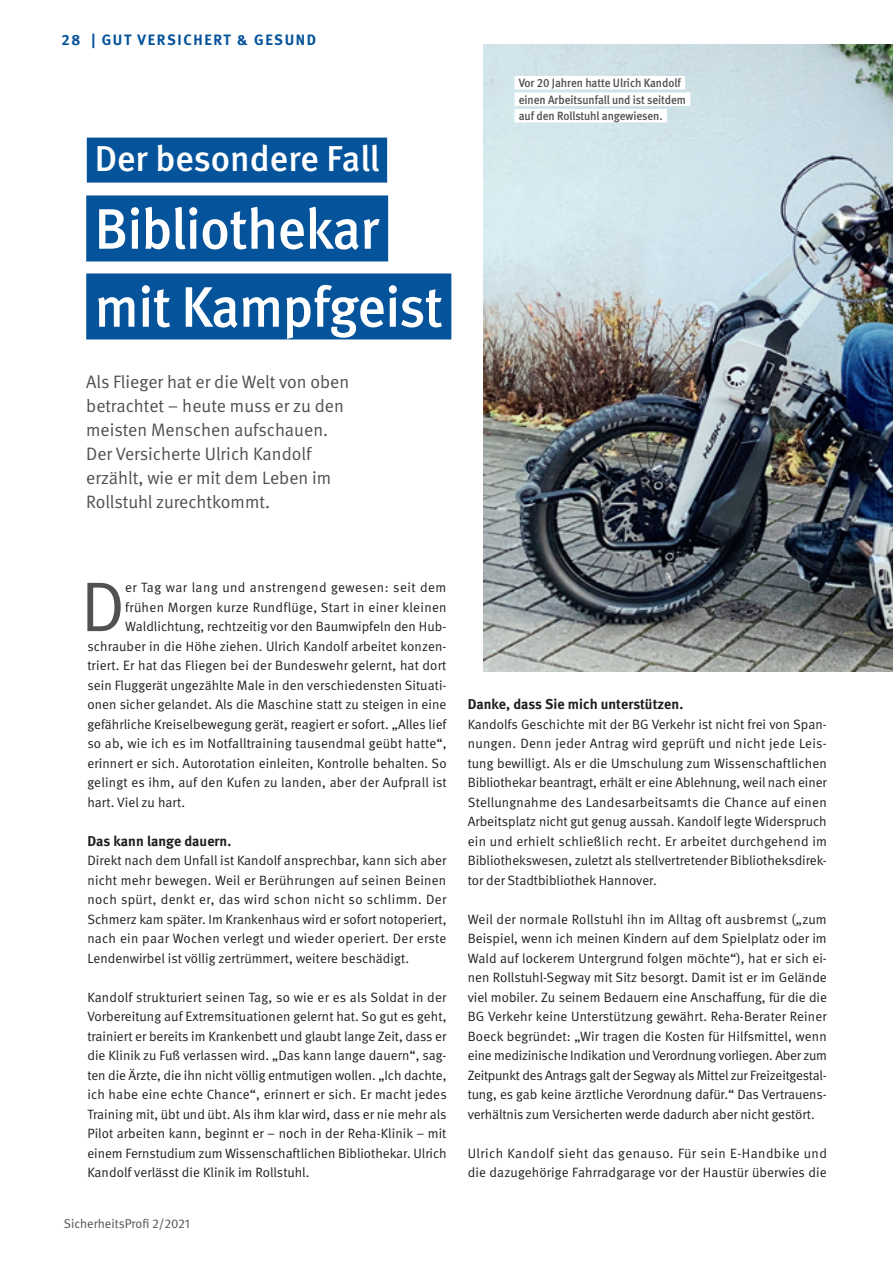
<style>
.page{position:relative;width:893px;height:1263px;background:#fff}
.page>*{position:absolute;margin:0;border:0;box-sizing:border-box;transform-origin:0 0}
.BGV_Fließ_Initial{font:70.35px "DGUV Meta";color:#4f5152}
.BGV_Head_Hinterlegt{font:500 57px "DGUV Meta";letter-spacing:-.01em;color:#fff}
.BGV_Head_24pt{font:500 36px "DGUV Meta";color:#fff}
.BGV_Sub_12pt{font:18px/24px "DGUV Meta";color:#4f5152}
.t1{font:700 15px "DGUV Meta";letter-spacing:.11em;color:#04539b}
.BGV_Fließ_Einleser{font:700 14.25px "DGUV Meta";color:#231f20}
.BGV_Fließ{font:13.5px/19.5px "DGUV Meta";color:#231f20;text-align:justify}
.BGV_Fließ_Initial-2{font:13.5px "DGUV Meta";letter-spacing:.005em;color:#231f20}
.BGV_Fließ_Initial-3{font:13.5px "DGUV Meta";letter-spacing:.025em;color:#231f20}
.BGV_Fließ_Initial-4{font:13.5px "DGUV Meta";letter-spacing:.035em;color:#231f20}
.t2{font:12.75px "DGUV Meta";color:#4f5152}
.BGV_BU_im_Bild{font:500 12px "DGUV Meta";letter-spacing:-.005em;color:#4f5152;scale:.95 1}
</style>
<div class="page">
<img style="left:484px;top:45px;width:409px;height:626px">
<div style="left:514px;top:76px;width:171px;height:13px;background:#fff"></div>
<div style="left:514px;top:92px;width:176px;height:14px;background:#fff"></div>
<div style="left:514px;top:109px;width:153px;height:13px;background:#fff"></div>
<div style="left:87px;top:138px;width:300px;height:45px;background:#04539b"></div>
<div style="left:86px;top:195px;width:302px;height:66px;background:#04539b"></div>
<div style="left:86px;top:273px;width:365px;height:66px;background:#04539b"></div>
<p class="t1" style="left:62px;top:31px;width:256px">28 | GUT VERSICHERT &amp; GESUND</p>
<h1 class="BGV_Head_24pt" style="left:95px;top:137px;width:286px">Der besondere Fall</h1>
<h1 class="BGV_Head_Hinterlegt" style="left:95px;top:196px;width:286px">Bibliothekar</h1>
<h1 class="BGV_Head_Hinterlegt" style="left:95px;top:274px;width:350px">mit Kampfgeist</h1>
<h2 class="BGV_Sub_12pt" style="left:86px;top:370px;width:265px">Als Flieger hat er die Welt von oben betrachtet – heute muss er zu den meisten Menschen aufschauen.<br>Der Versicherte Ulrich Kandolf erzählt, wie er mit dem Leben im<br>Rollstuhl zurechtkommt.</h2>
<p class="BGV_BU_im_Bild" style="left:519px;top:76px;width:172px">Vor 20 Jahren hatte Ulrich Kandolf</p>
<p class="BGV_BU_im_Bild" style="left:519px;top:93px;width:178px">einen Arbeitsunfall und ist seitdem</p>
<p class="BGV_BU_im_Bild" style="left:519px;top:109px;width:153px">auf den Rollstuhl angewiesen.</p>
<p class="BGV_Fließ_Initial" style="left:81px;top:566px;width:45px">D</p>
<p class="BGV_Fließ_Initial-4" style="left:125px;top:580px;width:323px">er Tag war lang und anstrengend gewesen: seit dem</p>
<p class="BGV_Fließ_Initial-3" style="left:125px;top:599px;width:323px">frühen Morgen kurze Rundflüge, Start in einer kleinen</p>
<p class="BGV_Fließ_Initial-2" style="left:125px;top:619px;width:323px">Waldlichtung, rechtzeitig vor den Baumwipfeln den Hub-</p>
<p class="BGV_Fließ_Initial-2" style="left:87px;top:638px;width:361px">schrauber in die Höhe ziehen. Ulrich Kandolf arbeitet konzen-</p>
<p class="BGV_Fließ_Initial-2" style="left:87px;top:658px;width:361px">triert. Er hat das Fliegen bei der Bundeswehr gelernt, hat dort</p>
<p class="BGV_Fließ_Initial-2" style="left:87px;top:677px;width:361px">sein Fluggerät ungezählte Male in den verschiedensten Situati-</p>
<p class="BGV_Fließ_Initial-2" style="left:87px;top:697px;width:361px">onen sicher gelandet. Als die Maschine statt zu steigen in eine</p>
<p class="BGV_Fließ_Initial-2" style="left:87px;top:716px;width:361px">gefährliche Kreiselbewegung gerät, reagiert er sofort. „Alles lief</p>
<p class="BGV_Fließ_Initial-2" style="left:87px;top:736px;width:361px">so ab, wie ich es im Notfalltraining tausendmal geübt hatte“,</p>
<p class="BGV_Fließ_Initial-2" style="left:87px;top:755px;width:361px">erinnert er sich. Autorotation einleiten, Kontrolle behalten. So</p>
<p class="BGV_Fließ_Initial-2" style="left:87px;top:775px;width:361px">gelingt es ihm, auf den Kufen zu landen, aber der Aufprall ist</p>
<p class="BGV_Fließ_Initial-2" style="left:87px;top:794px;width:99px">hart. Viel zu hart.</p>
<h3 class="BGV_Fließ_Einleser" style="left:87px;top:832px;width:145px">Das kann lange dauern.</h3>
<p class="BGV_Fließ" style="left:87px;top:851px;width:361px">Direkt nach dem Unfall ist Kandolf ansprechbar, kann sich aber nicht mehr bewegen. Weil er Berührungen auf seinen Beinen noch spürt, denkt er, das wird schon nicht so schlimm. Der Schmerz kam später. Im Krankenhaus wird er sofort notoperiert, nach ein paar Wochen verlegt und wieder operiert. Der erste Lendenwirbel ist völlig zertrümmert, weitere beschädigt.</p>
<p class="BGV_Fließ" style="left:87px;top:987px;width:361px">Kandolf strukturiert seinen Tag, so wie er es als Soldat in der Vorbereitung auf Extremsituationen gelernt hat. So gut es geht, trainiert er bereits im Krankenbett und glaubt lange Zeit, dass er die Klinik zu Fuß verlassen wird. „Das kann lange dauern“, sag&shy;ten die Ärzte, die ihn nicht völlig entmutigen wollen. „Ich dachte, ich habe eine echte Chance“, erinnert er sich. Er macht jedes Training mit, übt und übt. Als ihm klar wird, dass er nie mehr als Pilot arbeiten kann, beginnt er – noch in der Reha-Klinik – mit einem Fernstudium zum Wissenschaftlichen Bibliothekar. Ulrich Kandolf verlässt die Klinik im Rollstuhl.</p>
<p class="t2" style="left:64px;top:1216px;width:128px">SicherheitsProfi 2/2021</p>
<h3 class="BGV_Fließ_Einleser" style="left:468px;top:696px;width:217px">Danke, dass Sie mich unterstützen.</h3>
<p class="BGV_Fließ" style="left:468px;top:714px;width:361px">Kandolfs Geschichte mit der BG Verkehr ist nicht frei von Span&shy;nungen. Denn jeder Antrag wird geprüft und nicht jede Leis&shy;tung bewilligt. Als er die Umschulung zum Wissenschaftlichen Bibliothekar beantragt, erhält er eine Ablehnung, weil nach einer Stellungnahme des Landesarbeitsamts die Chance auf einen Arbeitsplatz nicht gut genug aussah. Kandolf legte Widerspruch ein und erhielt schließlich recht. Er arbeitet durchgehend im Bibliothekswesen, zuletzt als stellvertretender Bibliotheksdirek&shy;tor der Stadtbibliothek Hannover.</p>
<p class="BGV_Fließ" style="left:468px;top:909px;width:361px">Weil der normale Rollstuhl ihn im Alltag oft ausbremst („zum Beispiel, wenn ich meinen Kindern auf dem Spielplatz oder im Wald auf lockerem Untergrund folgen möchte“), hat er sich ei&shy;nen Rollstuhl-Segway mit Sitz besorgt. Damit ist er im Gelände viel mobiler. Zu seinem Bedauern eine Anschaffung, für die die BG Verkehr keine Unterstützung gewährt. Reha-Berater Reiner Boeck begründet: „Wir tragen die Kosten für Hilfsmittel, wenn eine medizinische Indikation und Verordnung vorliegen. Aber zum Zeitpunkt des Antrags galt der Segway als Mittel zur Freizeitgestal&shy;tung, es gab keine ärztliche Verordnung dafür.“ Das Vertrauens&shy;verhältnis zum Versicherten werde dadurch aber nicht gestört.</p>
<p class="BGV_Fließ" style="left:468px;top:1143px;width:361px">Ulrich Kandolf sieht das genauso. Für sein E-Handbike und die dazugehörige Fahrradgarage vor der Haustür überwies die</p>
</div>
